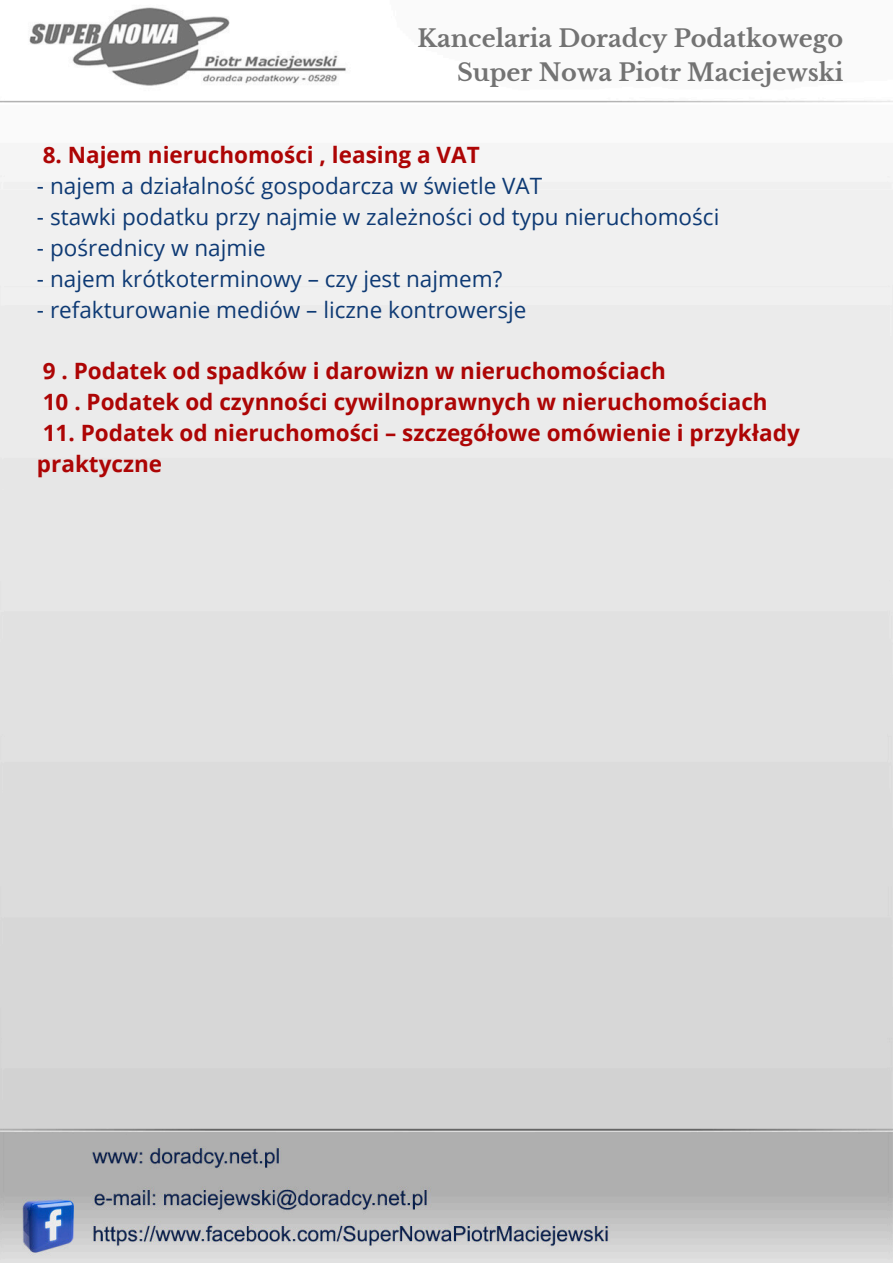
<style>
.page{position:relative;width:893px;height:1263px;background:#fff}
.page>*{position:absolute;margin:0;border:0;box-sizing:border-box;transform-origin:0 0}
.t1{font:700 23.92px/33.2px "Libre Baskerville";color:#737373;text-align:right}
.t2{font:700 22.5px/30.9px "Open Sans";color:#ad0505}
.t3{font:22.5px "Open Sans";color:#0e3a74}
</style>
<div class="page">
<img style="left:0;top:7px;width:893px;height:1256px">
<h1 class="t1" style="left:417px;top:22px;width:427px">Kancelaria Doradcy Podatkowego<br>Super Nowa Piotr Maciejewski</h1>
<h1 class="t2" style="left:43px;top:139px;width:438px">8. Najem nieruchomości , leasing a VAT</h1>
<p class="t3" style="left:37px;top:170px;width:507px">- najem a działalność gospodarcza w świetle VAT</p>
<p class="t3" style="left:37px;top:201px;width:684px">- stawki podatku przy najmie w zależności od typu nieruchomości</p>
<p class="t3" style="left:37px;top:232px;width:230px">- pośrednicy w najmie</p>
<p class="t3" style="left:37px;top:263px;width:467px">- najem krótkoterminowy – czy jest najmem?</p>
<p class="t3" style="left:37px;top:294px;width:491px">- refakturowanie mediów – liczne kontrowersje</p>
<p class="t2" style="left:43px;top:355px;width:726px">9 . Podatek od spadków i darowizn w nieruchomościach<br>10 . Podatek od czynności cywilnoprawnych w nieruchomościach</p>
<p class="t2" style="left:37px;top:417px;width:764px">11. Podatek od nieruchomości – szczegółowe omówienie i przykłady praktyczne</p>
</div>
